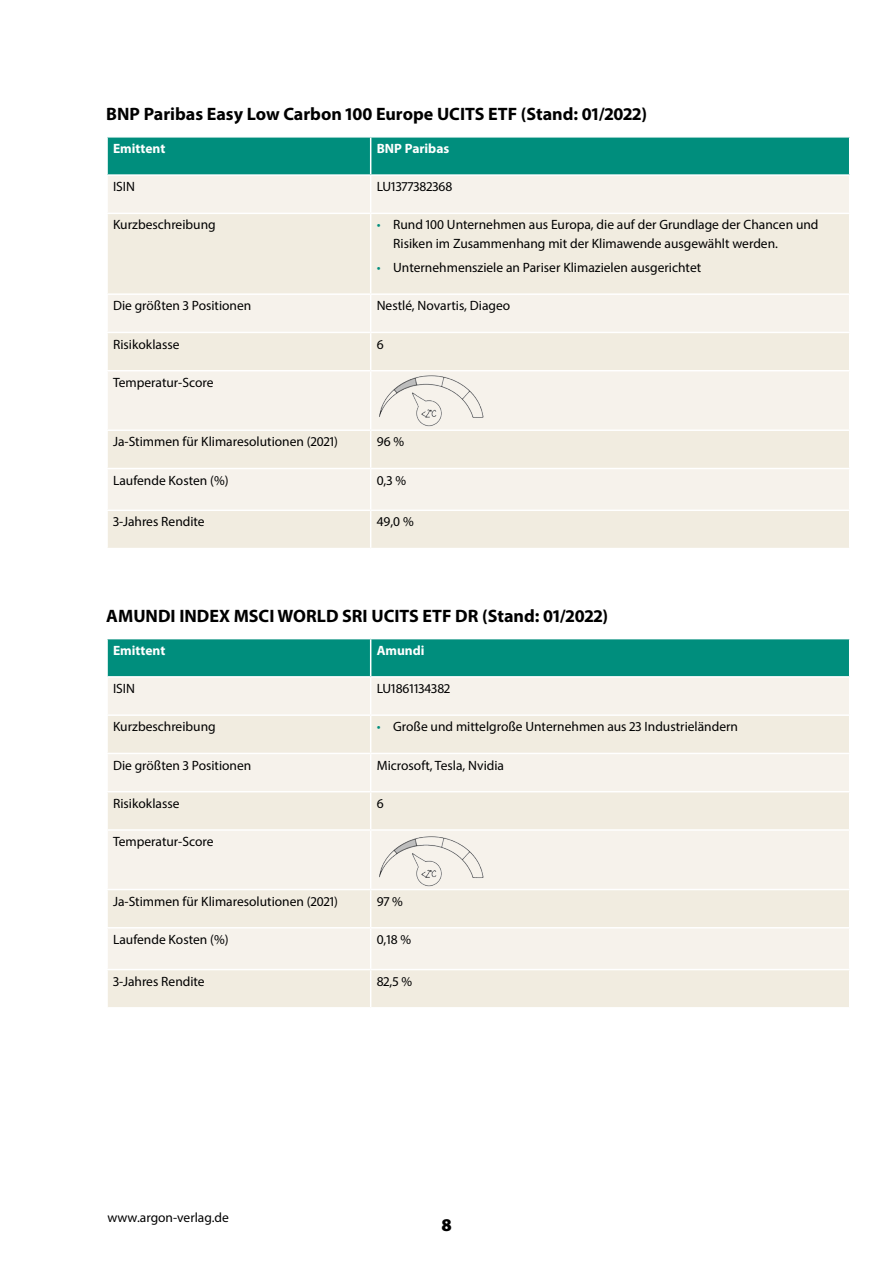
<style>
.page{position:relative;width:893px;height:1263px;background:#fff}
.page>*{position:absolute;margin:0;border:0;box-sizing:border-box;transform-origin:0 0}
.Tabellentext{font:700 18px "Myriad Pro";color:#000}
.t1{font:900 18px "Myriad Pro";color:#000}
.Tabellentext-2{font:13.5px/18.9px "Myriad Pro";color:#000}
.Tabellentext-3{font:700 13.5px "Myriad Pro";color:#fff}
.s1{font-style:italic;color:#008e7d}
</style>
<div class="page">
<div style="left:108px;top:138px;width:741px;height:36px;background:#008e7d"></div>
<div style="left:108px;top:176px;width:741px;height:37px;background:#f6f2eb"></div>
<svg style="left:108px;top:214px;width:741px;height:334px;background:#f3eee4"></svg>
<hr style="left:370px;top:176px;width:1px;height:37px;background:#fff">
<hr style="left:370px;top:214px;width:1px;height:79px;background:#fff">
<hr style="left:106px;top:293px;width:265px;height:2px;background:#fff">
<hr style="left:371px;top:293px;width:479px;height:2px;background:#fff">
<hr style="left:370px;top:295px;width:1px;height:37px;background:#fff">
<hr style="left:106px;top:332px;width:265px;height:1px;background:#fff">
<hr style="left:371px;top:332px;width:479px;height:1px;background:#fff">
<hr style="left:370px;top:333px;width:1px;height:37px;background:#fff">
<hr style="left:106px;top:370px;width:265px;height:1px;background:#fff">
<hr style="left:371px;top:370px;width:479px;height:1px;background:#fff">
<hr style="left:370px;top:371px;width:1px;height:58px;background:#fff">
<hr style="left:106px;top:429px;width:265px;height:2px;background:#fff">
<hr style="left:371px;top:429px;width:479px;height:2px;background:#fff">
<hr style="left:370px;top:431px;width:1px;height:37px;background:#fff">
<hr style="left:106px;top:468px;width:265px;height:1px;background:#fff">
<hr style="left:371px;top:468px;width:479px;height:1px;background:#fff">
<hr style="left:370px;top:469px;width:1px;height:40px;background:#fff">
<hr style="left:106px;top:509px;width:265px;height:2px;background:#fff">
<hr style="left:371px;top:509px;width:479px;height:2px;background:#fff">
<hr style="left:370px;top:511px;width:1px;height:37px;background:#fff">
<hr style="left:370px;top:138px;width:1px;height:36px;background:#fff">
<img style="left:375px;top:373px;width:113px;height:55px">
<div style="left:108px;top:639px;width:741px;height:37px;background:#008e7d"></div>
<div style="left:108px;top:678px;width:741px;height:36px;background:#f6f2eb"></div>
<svg style="left:108px;top:716px;width:741px;height:291px;background:#f3eee5"></svg>
<hr style="left:370px;top:678px;width:1px;height:36px;background:#fff">
<hr style="left:370px;top:716px;width:1px;height:37px;background:#fff">
<hr style="left:106px;top:753px;width:265px;height:1px;background:#fff">
<hr style="left:371px;top:753px;width:479px;height:1px;background:#fff">
<hr style="left:370px;top:754px;width:1px;height:37px;background:#fff">
<hr style="left:106px;top:791px;width:265px;height:1px;background:#fff">
<hr style="left:371px;top:791px;width:479px;height:1px;background:#fff">
<hr style="left:370px;top:792px;width:1px;height:37px;background:#fff">
<hr style="left:106px;top:829px;width:265px;height:2px;background:#fff">
<hr style="left:371px;top:829px;width:479px;height:2px;background:#fff">
<hr style="left:370px;top:831px;width:1px;height:58px;background:#fff">
<hr style="left:106px;top:889px;width:265px;height:1px;background:#fff">
<hr style="left:371px;top:889px;width:479px;height:1px;background:#fff">
<hr style="left:370px;top:890px;width:1px;height:37px;background:#fff">
<hr style="left:106px;top:927px;width:265px;height:1px;background:#fff">
<hr style="left:371px;top:927px;width:479px;height:1px;background:#fff">
<hr style="left:370px;top:928px;width:1px;height:41px;background:#fff">
<hr style="left:106px;top:969px;width:265px;height:1px;background:#fff">
<hr style="left:371px;top:969px;width:479px;height:1px;background:#fff">
<hr style="left:370px;top:970px;width:1px;height:37px;background:#fff">
<hr style="left:370px;top:639px;width:1px;height:37px;background:#fff">
<img style="left:375px;top:833px;width:113px;height:55px">
<p class="Tabellentext" style="left:106px;top:102px;width:542px">BNP Paribas Easy Low Carbon 100 Europe UCITS ETF (Stand: 01/2022)</p>
<p class="Tabellentext-3" style="left:113px;top:140px;width:54px">Emittent</p>
<p class="Tabellentext-3" style="left:377px;top:140px;width:74px">BNP Paribas</p>
<p class="Tabellentext-2" style="left:113px;top:177px;width:23px">ISIN</p>
<p class="Tabellentext-2" style="left:377px;top:177px;width:77px">LU1377382368</p>
<p class="Tabellentext-2" style="left:113px;top:215px;width:104px">Kurzbeschreibung</p>
<p class="Tabellentext-2" style="left:393px;top:215px;width:427px;text-indent:-16px"><span class="s1">•</span> Rund 100 Unternehmen aus Europa, die auf der Grundlage der Chancen und<br>Risiken im Zusammenhang mit der Klimawende ausgewählt werden.</p>
<p class="Tabellentext-2" style="left:377px;top:257px;width:326px"><span class="s1">•</span> Unternehmensziele an Pariser Klimazielen ausgerichtet</p>
<p class="Tabellentext-2" style="left:113px;top:296px;width:140px">Die größten 3 Positionen</p>
<p class="Tabellentext-2" style="left:377px;top:296px;width:135px">Nestlé, Novartis, Diageo</p>
<p class="Tabellentext-2" style="left:113px;top:334px;width:68px">Risikoklasse</p>
<p class="Tabellentext-2" style="left:377px;top:334px;width:8px">6</p>
<p class="Tabellentext-2" style="left:113px;top:373px;width:102px">Temperatur-Score</p>
<p class="Tabellentext-2" style="left:113px;top:432px;width:226px">Ja-Stimmen für Klimaresolutionen (2021)</p>
<p class="Tabellentext-2" style="left:377px;top:432px;width:29px">96 %</p>
<p class="Tabellentext-2" style="left:113px;top:470px;width:117px">Laufende Kosten (%)</p>
<p class="Tabellentext-2" style="left:377px;top:470px;width:31px">0,3 %</p>
<p class="Tabellentext-2" style="left:113px;top:512px;width:93px">3-Jahres Rendite</p>
<p class="Tabellentext-2" style="left:377px;top:512px;width:39px">49,0 %</p>
<p class="Tabellentext" style="left:106px;top:604px;width:503px">AMUNDI INDEX MSCI WORLD SRI UCITS ETF DR (Stand: 01/2022)</p>
<p class="Tabellentext-3" style="left:113px;top:641px;width:54px">Emittent</p>
<p class="Tabellentext-3" style="left:377px;top:641px;width:49px">Amundi</p>
<p class="Tabellentext-2" style="left:113px;top:679px;width:23px">ISIN</p>
<p class="Tabellentext-2" style="left:377px;top:679px;width:75px">LU1861134382</p>
<p class="Tabellentext-2" style="left:113px;top:717px;width:104px">Kurzbeschreibung</p>
<p class="Tabellentext-2" style="left:377px;top:717px;width:363px"><span class="s1">•</span> Große und mittelgroße Unternehmen aus 23 Industrieländern</p>
<p class="Tabellentext-2" style="left:113px;top:755px;width:140px">Die größten 3 Positionen</p>
<p class="Tabellentext-2" style="left:377px;top:755px;width:129px">Microsoft, Tesla, Nvidia</p>
<p class="Tabellentext-2" style="left:113px;top:794px;width:68px">Risikoklasse</p>
<p class="Tabellentext-2" style="left:377px;top:794px;width:8px">6</p>
<p class="Tabellentext-2" style="left:113px;top:832px;width:102px">Temperatur-Score</p>
<p class="Tabellentext-2" style="left:113px;top:891px;width:226px">Ja-Stimmen für Klimaresolutionen (2021)</p>
<p class="Tabellentext-2" style="left:377px;top:891px;width:28px">97 %</p>
<p class="Tabellentext-2" style="left:113px;top:930px;width:117px">Laufende Kosten (%)</p>
<p class="Tabellentext-2" style="left:377px;top:930px;width:36px">0,18 %</p>
<p class="Tabellentext-2" style="left:113px;top:971px;width:93px">3-Jahres Rendite</p>
<p class="Tabellentext-2" style="left:377px;top:971px;width:37px">82,5 %</p>
<p class="Tabellentext-2" style="left:107px;top:1208px;width:123px">www.argon-verlag.de</p>
<h1 class="t1" style="left:441px;top:1215px;width:12px">8</h1>
</div>
